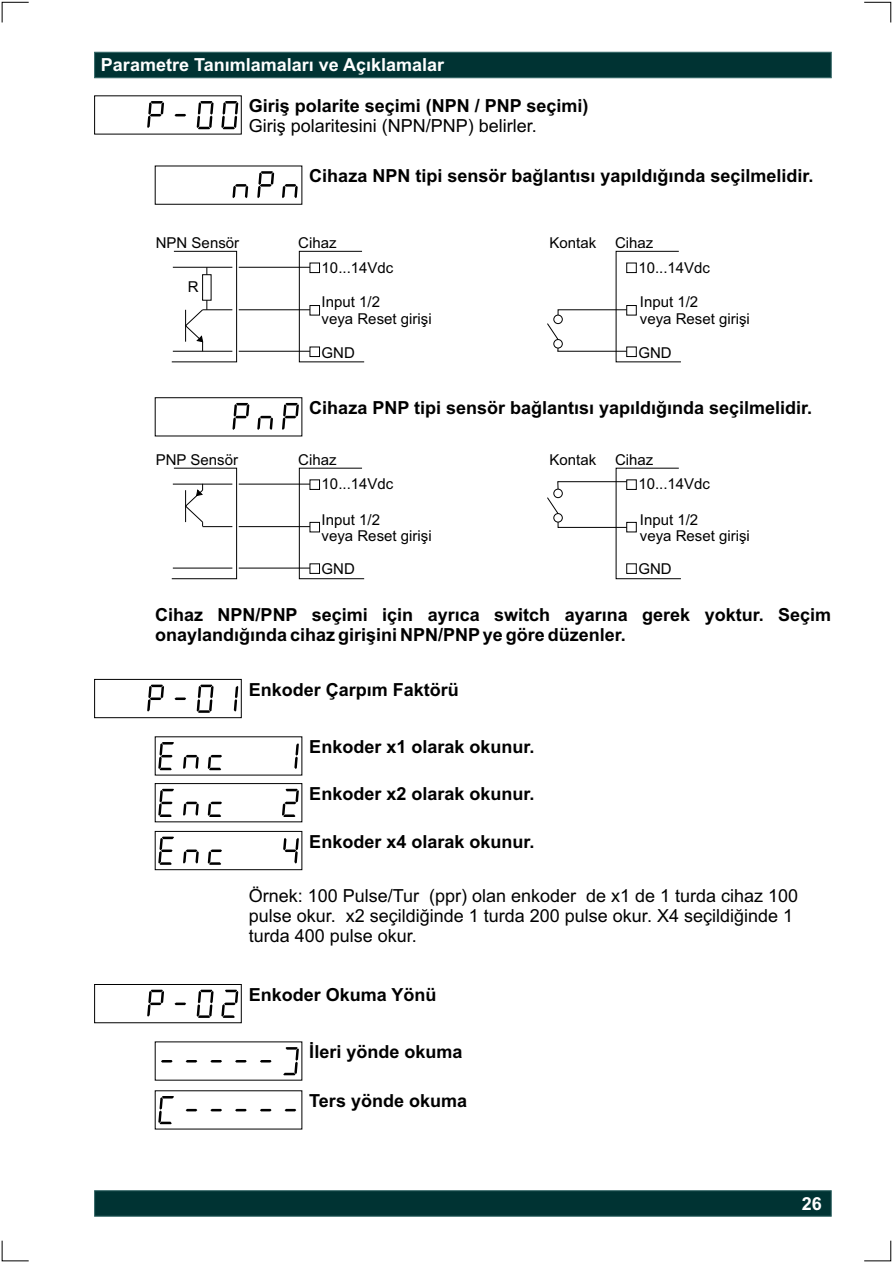
<style>
.page{position:relative;width:894px;height:1263px;background:#fff}
.page>*{position:absolute;margin:0;border:0;box-sizing:border-box;transform-origin:0 0}
.t1{font:700 18px/20.1px "Arial";color:#000}
.t2{font:18px/20.1px "Arial";color:#000}
.t3{font:700 18px "Arial";color:#fff}
.t4{font:15px/16.8px "Arial";color:#000}
</style>
<div class="page">
<div style="left:155px;top:397px;width:147px;height:39px;border:1px solid #000"></div>
<div style="left:94px;top:52px;width:737px;height:26px;background:#033;border:1px solid #366"></div>
<div style="left:94px;top:1191px;width:737px;height:25px;background:#033;border:1px solid #366"></div>
<svg style="left:1px;top:1px;width:28px;height:22px"></svg>
<svg style="left:1px;top:1240px;width:28px;height:22px"></svg>
<svg style="left:864px;top:1px;width:28px;height:22px"></svg>
<svg style="left:864px;top:1240px;width:28px;height:22px"></svg>
<svg style="left:147px;top:101px;width:17px;height:27px"></svg>
<svg style="left:175px;top:114px;width:11px;height:2px"></svg>
<svg style="left:232px;top:184px;width:16px;height:14px"></svg>
<svg style="left:232px;top:403px;width:17px;height:27px"></svg>
<svg style="left:197px;top:101px;width:17px;height:28px"></svg>
<svg style="left:257px;top:171px;width:17px;height:27px"></svg>
<svg style="left:257px;top:416px;width:16px;height:14px"></svg>
<svg style="left:221px;top:101px;width:17px;height:28px"></svg>
<svg style="left:282px;top:184px;width:16px;height:14px"></svg>
<svg style="left:282px;top:403px;width:17px;height:27px"></svg>
<svg style="left:171px;top:250px;width:66px;height:113px"></svg>
<svg style="left:171px;top:467px;width:66px;height:113px"></svg>
<svg style="left:298px;top:250px;width:67px;height:113px"></svg>
<svg style="left:298px;top:467px;width:67px;height:113px"></svg>
<div style="left:310px;top:263px;width:10px;height:10px;border:1px solid #000"></div>
<div style="left:310px;top:479px;width:10px;height:11px;border:1px solid #000"></div>
<div style="left:310px;top:305px;width:10px;height:11px;border:1px solid #000"></div>
<div style="left:310px;top:522px;width:10px;height:10px;border:1px solid #000"></div>
<div style="left:310px;top:347px;width:10px;height:10px;border:1px solid #000"></div>
<div style="left:310px;top:563px;width:10px;height:11px;border:1px solid #000"></div>
<hr style="left:239px;top:267px;width:71px;height:1px;background:#000">
<hr style="left:239px;top:484px;width:71px;height:1px;background:#000">
<hr style="left:239px;top:309px;width:71px;height:1px;background:#000">
<hr style="left:239px;top:526px;width:71px;height:1px;background:#000">
<hr style="left:239px;top:351px;width:71px;height:1px;background:#000">
<hr style="left:239px;top:568px;width:71px;height:1px;background:#000">
<svg style="left:547px;top:250px;width:134px;height:113px"></svg>
<svg style="left:547px;top:467px;width:134px;height:113px"></svg>
<div style="left:155px;top:783px;width:147px;height:39px;border:1px solid #000"></div>
<div style="left:155px;top:831px;width:147px;height:39px;border:1px solid #000"></div>
<svg style="left:158px;top:1096px;width:16px;height:28px"></svg>
<svg style="left:158px;top:742px;width:16px;height:28px"></svg>
<svg style="left:161px;top:1060px;width:12px;height:3px"></svg>
<svg style="left:158px;top:789px;width:16px;height:28px"></svg>
<svg style="left:158px;top:837px;width:16px;height:28px"></svg>
<svg style="left:183px;top:755px;width:16px;height:14px"></svg>
<svg style="left:186px;top:1060px;width:11px;height:3px"></svg>
<svg style="left:186px;top:1109px;width:11px;height:2px"></svg>
<svg style="left:183px;top:802px;width:16px;height:14px"></svg>
<svg style="left:183px;top:850px;width:16px;height:14px"></svg>
<svg style="left:208px;top:755px;width:14px;height:15px"></svg>
<svg style="left:210px;top:1060px;width:12px;height:3px"></svg>
<svg style="left:210px;top:1109px;width:12px;height:2px"></svg>
<svg style="left:208px;top:802px;width:14px;height:15px"></svg>
<svg style="left:208px;top:850px;width:14px;height:15px"></svg>
<svg style="left:235px;top:1060px;width:12px;height:3px"></svg>
<svg style="left:235px;top:1109px;width:12px;height:2px"></svg>
<svg style="left:260px;top:1060px;width:12px;height:3px"></svg>
<svg style="left:260px;top:1109px;width:12px;height:2px"></svg>
<svg style="left:294px;top:743px;width:5px;height:26px"></svg>
<svg style="left:283px;top:1047px;width:16px;height:28px"></svg>
<svg style="left:285px;top:1109px;width:11px;height:2px"></svg>
<svg style="left:282px;top:789px;width:17px;height:28px"></svg>
<svg style="left:283px;top:838px;width:16px;height:26px"></svg>
<div style="left:94px;top:679px;width:148px;height:39px;border:1px solid #000"></div>
<div style="left:94px;top:984px;width:148px;height:39px;border:1px solid #000"></div>
<svg style="left:147px;top:685px;width:17px;height:27px"></svg>
<svg style="left:147px;top:990px;width:17px;height:27px"></svg>
<svg style="left:175px;top:698px;width:11px;height:2px"></svg>
<svg style="left:175px;top:1003px;width:11px;height:2px"></svg>
<svg style="left:197px;top:685px;width:17px;height:28px"></svg>
<svg style="left:197px;top:990px;width:17px;height:28px"></svg>
<svg style="left:234px;top:686px;width:4px;height:26px"></svg>
<svg style="left:221px;top:990px;width:17px;height:28px"></svg>
<p class="t3" style="left:101px;top:58px;width:345px">Parametre Tanýmlamalarý ve Açýklamalar</p>
<p class="t1" style="left:249px;top:97px;width:341px">Giriþ polarite seçimi (NPN / PNP seçimi)</p>
<p class="t2" style="left:249px;top:118px;width:290px">Giriþ polaritesini (NPN/PNP) belirler.</p>
<p class="t1" style="left:309px;top:168px;width:506px">Cihaza NPN tipi sensör baðlantýsý yapýldýðýnda seçilmelidir.</p>
<p class="t4" style="left:156px;top:236px;width:85px">NPN Sensör</p>
<p class="t4" style="left:188px;top:279px;width:12px">R</p>
<p class="t4" style="left:156px;top:453px;width:84px">PNP Sensör</p>
<p class="t4" style="left:298px;top:236px;width:40px">Cihaz</p>
<p class="t4" style="left:550px;top:236px;width:48px">Kontak</p>
<p class="t4" style="left:615px;top:236px;width:40px">Cihaz</p>
<p class="t4" style="left:322px;top:260px;width:73px">10...14Vdc</p>
<p class="t4" style="left:638px;top:260px;width:73px">10...14Vdc</p>
<p class="t4" style="left:322px;top:295px;width:112px">Input 1/2<br>veya Reset giriþi</p>
<p class="t4" style="left:640px;top:295px;width:112px">Input 1/2<br>veya Reset giriþi</p>
<p class="t4" style="left:322px;top:345px;width:35px">GND</p>
<p class="t4" style="left:638px;top:345px;width:35px">GND</p>
<p class="t1" style="left:309px;top:399px;width:504px">Cihaza PNP tipi sensör baðlantýsý yapýldýðýnda seçilmelidir.</p>
<p class="t4" style="left:298px;top:453px;width:40px">Cihaz</p>
<p class="t4" style="left:550px;top:453px;width:48px">Kontak</p>
<p class="t4" style="left:615px;top:453px;width:40px">Cihaz</p>
<p class="t4" style="left:322px;top:477px;width:73px">10...14Vdc</p>
<p class="t4" style="left:638px;top:477px;width:73px">10...14Vdc</p>
<p class="t4" style="left:322px;top:512px;width:112px">Input 1/2<br>veya Reset giriþi</p>
<p class="t4" style="left:640px;top:512px;width:112px">Input 1/2<br>veya Reset giriþi</p>
<p class="t4" style="left:322px;top:562px;width:35px">GND</p>
<p class="t4" style="left:638px;top:562px;width:35px">GND</p>
<p class="t1" style="left:155px;top:607px;width:678px">Cihaz NPN/PNP seçimi için ayrýca switch ayarýna gerek yoktur. Seçim onaylandýðýnda cihaz giriþini NPN/PNP ye göre düzenler.</p>
<p class="t1" style="left:249px;top:681px;width:212px">Enkoder Çarpým Faktörü</p>
<p class="t1" style="left:309px;top:738px;width:227px">Enkoder x1 olarak okunur.</p>
<p class="t1" style="left:309px;top:785px;width:227px">Enkoder x2 olarak okunur.</p>
<p class="t1" style="left:309px;top:833px;width:227px">Enkoder x4 olarak okunur.</p>
<p class="t2" style="left:249px;top:887px;width:551px">Örnek: 100 Pulse/Tur (ppr) olan enkoder de x1 de 1 turda cihaz 100 pulse okur. x2 seçildiðinde 1 turda 200 pulse okur. X4 seçildiðinde 1 turda 400 pulse okur.</p>
<p class="t1" style="left:249px;top:986px;width:189px">Enkoder Okuma Yönü</p>
<p class="t1" style="left:309px;top:1043px;width:155px">Ýleri yönde okuma</p>
<p class="t1" style="left:309px;top:1092px;width:159px">Ters yönde okuma</p>
<p class="t3" style="left:802px;top:1197px;width:22px">26</p>
</div>
